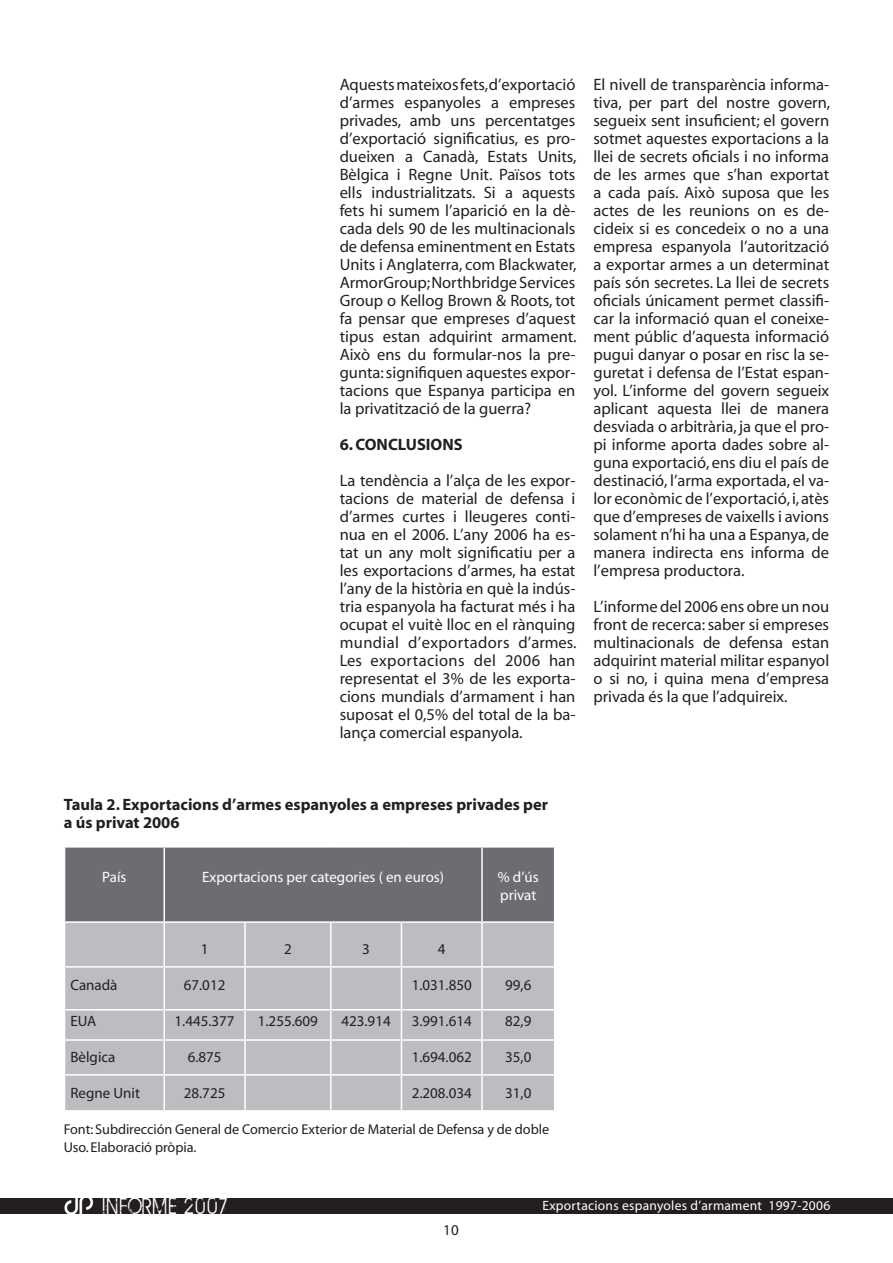
<style>
.page{position:relative;width:893px;height:1263px;background:#fff}
.page>*{position:absolute;margin:0;border:0;box-sizing:border-box;transform-origin:0 0}
.t1{font:25.2px "BIRTHOFAHERO";letter-spacing:.1em;color:#fff;scale:.83 1}
.t2{font:16.5px/18px "Myriad";color:#231f20;text-align:justify}
.t3{font:700 16.5px/18px "Myriad";color:#231f20}
.t4{font:15px "Myriad";color:#231f20}
.t5{font:15px/18px "Myriad";color:#fff}
.t6{font:14.25px/18px "Myriad";letter-spacing:-.005em;color:#231f20}
.t7{font:13.5px "Myriad";letter-spacing:.02em;color:#fff}
</style>
<div class="page">
<div style="left:0;top:1198px;width:893px;height:15px;background:#231f20"></div>
<img style="left:64px;top:1198px;width:30px;height:16px">
<div style="left:65px;top:848px;width:489px;height:73px;background:#6c6d70"></div>
<div style="left:65px;top:923px;width:489px;height:187px;background:#bcbdc0"></div>
<hr style="left:163px;top:848px;width:2px;height:73px;background:#fff">
<hr style="left:481px;top:848px;width:2px;height:73px;background:#fff">
<hr style="left:163px;top:923px;width:2px;height:43px;background:#fff">
<hr style="left:244px;top:923px;width:2px;height:43px;background:#fff">
<hr style="left:330px;top:923px;width:2px;height:43px;background:#fff">
<hr style="left:401px;top:923px;width:1px;height:43px;background:#fff">
<hr style="left:481px;top:923px;width:2px;height:43px;background:#fff">
<hr style="left:64px;top:966px;width:100px;height:2px;background:#fff">
<hr style="left:164px;top:966px;width:81px;height:2px;background:#fff">
<hr style="left:163px;top:968px;width:2px;height:41px;background:#fff">
<hr style="left:245px;top:966px;width:86px;height:2px;background:#fff">
<hr style="left:244px;top:968px;width:2px;height:41px;background:#fff">
<hr style="left:331px;top:966px;width:70px;height:2px;background:#fff">
<hr style="left:330px;top:968px;width:2px;height:41px;background:#fff">
<hr style="left:401px;top:966px;width:81px;height:2px;background:#fff">
<hr style="left:401px;top:968px;width:1px;height:41px;background:#fff">
<hr style="left:482px;top:966px;width:73px;height:2px;background:#fff">
<hr style="left:481px;top:968px;width:2px;height:41px;background:#fff">
<hr style="left:64px;top:1009px;width:100px;height:1px;background:#fff">
<hr style="left:164px;top:1009px;width:81px;height:1px;background:#fff">
<hr style="left:163px;top:1010px;width:2px;height:29px;background:#fff">
<hr style="left:245px;top:1009px;width:86px;height:1px;background:#fff">
<hr style="left:244px;top:1010px;width:2px;height:29px;background:#fff">
<hr style="left:331px;top:1009px;width:70px;height:1px;background:#fff">
<hr style="left:330px;top:1010px;width:2px;height:29px;background:#fff">
<hr style="left:401px;top:1009px;width:81px;height:1px;background:#fff">
<svg style="left:401px;top:1010px;width:1px;height:29px"></svg>
<hr style="left:482px;top:1009px;width:73px;height:1px;background:#fff">
<hr style="left:481px;top:1010px;width:2px;height:29px;background:#fff">
<hr style="left:64px;top:1039px;width:100px;height:2px;background:#fff">
<hr style="left:164px;top:1039px;width:81px;height:2px;background:#fff">
<hr style="left:163px;top:1041px;width:2px;height:33px;background:#fff">
<hr style="left:245px;top:1039px;width:86px;height:2px;background:#fff">
<hr style="left:244px;top:1041px;width:2px;height:33px;background:#fff">
<hr style="left:331px;top:1039px;width:70px;height:2px;background:#fff">
<hr style="left:330px;top:1041px;width:2px;height:33px;background:#fff">
<hr style="left:401px;top:1039px;width:81px;height:2px;background:#fff">
<hr style="left:401px;top:1041px;width:1px;height:33px;background:#fff">
<hr style="left:482px;top:1039px;width:73px;height:2px;background:#fff">
<hr style="left:481px;top:1041px;width:2px;height:33px;background:#fff">
<hr style="left:64px;top:1074px;width:100px;height:2px;background:#fff">
<hr style="left:164px;top:1074px;width:81px;height:2px;background:#fff">
<hr style="left:163px;top:1076px;width:2px;height:34px;background:#fff">
<hr style="left:245px;top:1074px;width:86px;height:2px;background:#fff">
<hr style="left:244px;top:1076px;width:2px;height:34px;background:#fff">
<hr style="left:331px;top:1074px;width:70px;height:2px;background:#fff">
<hr style="left:330px;top:1076px;width:2px;height:34px;background:#fff">
<hr style="left:401px;top:1074px;width:81px;height:2px;background:#fff">
<hr style="left:401px;top:1076px;width:1px;height:34px;background:#fff">
<hr style="left:482px;top:1074px;width:73px;height:2px;background:#fff">
<hr style="left:481px;top:1076px;width:2px;height:34px;background:#fff">
<p class="t2" style="left:340px;top:76px;width:238px">Aquests mateixos fets, d’exportació d’armes espanyoles a empreses privades, amb uns percentatges d’exportació significatius, es pro&shy;dueixen a Canadà, Estats Units, Bèlgica i Regne Unit. Països tots ells industrialitzats. Si a aquests fets hi sumem l’aparició en la dè&shy;cada dels 90 de les multinacionals de defensa eminentment en Estats Units i Anglaterra, com Blackwater, ArmorGroup; Northbridge Services Group o Kellog Brown &amp; Roots, tot fa pensar que empreses d’aquest tipus estan adquirint armament.<br>Això ens du formular-nos la pre&shy;gunta: signifiquen aquestes expor&shy;tacions que Espanya participa en la privatització de la guerra?</p>
<p class="t3" style="left:340px;top:436px;width:125px">6. CONCLUSIONS</p>
<p class="t2" style="left:340px;top:472px;width:238px">La tendència a l’alça de les expor&shy;tacions de material de defensa i d’armes curtes i lleugeres conti&shy;nua en el 2006. L’any 2006 ha es&shy;tat un any molt significatiu per a les exportacions d’armes, ha estat l’any de la història en què la indús&shy;tria espanyola ha facturat més i ha ocupat el vuitè lloc en el rànquing mundial d’exportadors d’armes.<br>Les exportacions del 2006 han representat el 3% de les exporta&shy;cions mundials d’armament i han suposat el 0,5% del total de la ba&shy;lança comercial espanyola.</p>
<p class="t2" style="left:593px;top:76px;width:238px">El nivell de transparència informa&shy;tiva, per part del nostre govern, segueix sent insuficient; el govern sotmet aquestes exportacions a la llei de secrets oficials i no informa de les armes que s’han exportat a cada país. Això suposa que les actes de les reunions on es de&shy;cideix si es concedeix o no a una empresa espanyola l’autorització a exportar armes a un determinat país són secretes. La llei de secrets oficials únicament permet classifi&shy;car la informació quan el coneixe&shy;ment públic d’aquesta informació pugui danyar o posar en risc la se&shy;guretat i defensa de l’Estat espan&shy;yol. L’informe del govern segueix aplicant aquesta llei de manera desviada o arbitrària, ja que el pro&shy;pi informe aporta dades sobre al&shy;guna exportació, ens diu el país de destinació, l’arma exportada, el va&shy;lor econòmic de l’exportació, i, atès que d’empreses de vaixells i avions solament n’hi ha una a Espanya, de manera indirecta ens informa de l’empresa productora.</p>
<p class="t2" style="left:593px;top:598px;width:237px">L’informe del 2006 ens obre un nou front de recerca: saber si empreses multinacionals de defensa estan adquirint material militar espanyol o si no, i quina mena d’empresa privada és la que l’adquireix.</p>
<p class="t3" style="left:64px;top:796px;width:486px">Taula 2. Exportacions d’armes espanyoles a empreses privades per a ús privat 2006</p>
<p class="t5" style="left:102px;top:869px;width:26px">País</p>
<p class="t5" style="left:202px;top:869px;width:244px">Exportacions per categories ( en euros)</p>
<p class="t5" style="left:498px;top:869px;width:42px">% d’ús privat</p>
<p class="t4" style="left:201px;top:942px;width:9px">1</p>
<p class="t4" style="left:284px;top:942px;width:9px">2</p>
<p class="t4" style="left:362px;top:942px;width:9px">3</p>
<p class="t4" style="left:438px;top:942px;width:9px">4</p>
<p class="t4" style="left:70px;top:978px;width:49px">Canadà</p>
<p class="t4" style="left:184px;top:978px;width:43px">67.012</p>
<p class="t4" style="left:412px;top:978px;width:62px">1.031.850</p>
<p class="t4" style="left:505px;top:978px;width:28px">99,6</p>
<p class="t4" style="left:70px;top:1014px;width:27px">EUA</p>
<p class="t4" style="left:175px;top:1014px;width:62px">1.445.377</p>
<p class="t4" style="left:258px;top:1014px;width:62px">1.255.609</p>
<p class="t4" style="left:341px;top:1014px;width:51px">423.914</p>
<p class="t4" style="left:412px;top:1014px;width:62px">3.991.614</p>
<p class="t4" style="left:505px;top:1014px;width:28px">82,9</p>
<p class="t4" style="left:70px;top:1050px;width:47px">Bèlgica</p>
<p class="t4" style="left:188px;top:1050px;width:35px">6.875</p>
<p class="t4" style="left:412px;top:1050px;width:62px">1.694.062</p>
<p class="t4" style="left:505px;top:1050px;width:28px">35,0</p>
<p class="t4" style="left:70px;top:1086px;width:71px">Regne Unit</p>
<p class="t4" style="left:184px;top:1086px;width:43px">28.725</p>
<p class="t4" style="left:412px;top:1086px;width:62px">2.208.034</p>
<p class="t4" style="left:505px;top:1086px;width:28px">31,0</p>
<p class="t6" style="left:64px;top:1121px;width:487px">Font: Subdirección General de Comercio Exterior de Material de Defensa y de doble<br>Uso. Elaboració pròpia.</p>
<h1 class="t1" style="left:102px;top:1192px;width:152px">INFORME 2007</h1>
<p class="t7" style="left:542px;top:1198px;width:289px">Exportacions espanyoles d’armament 1997-2006</p>
<p class="t4" style="left:443px;top:1223px;width:17px">10</p>
</div>
